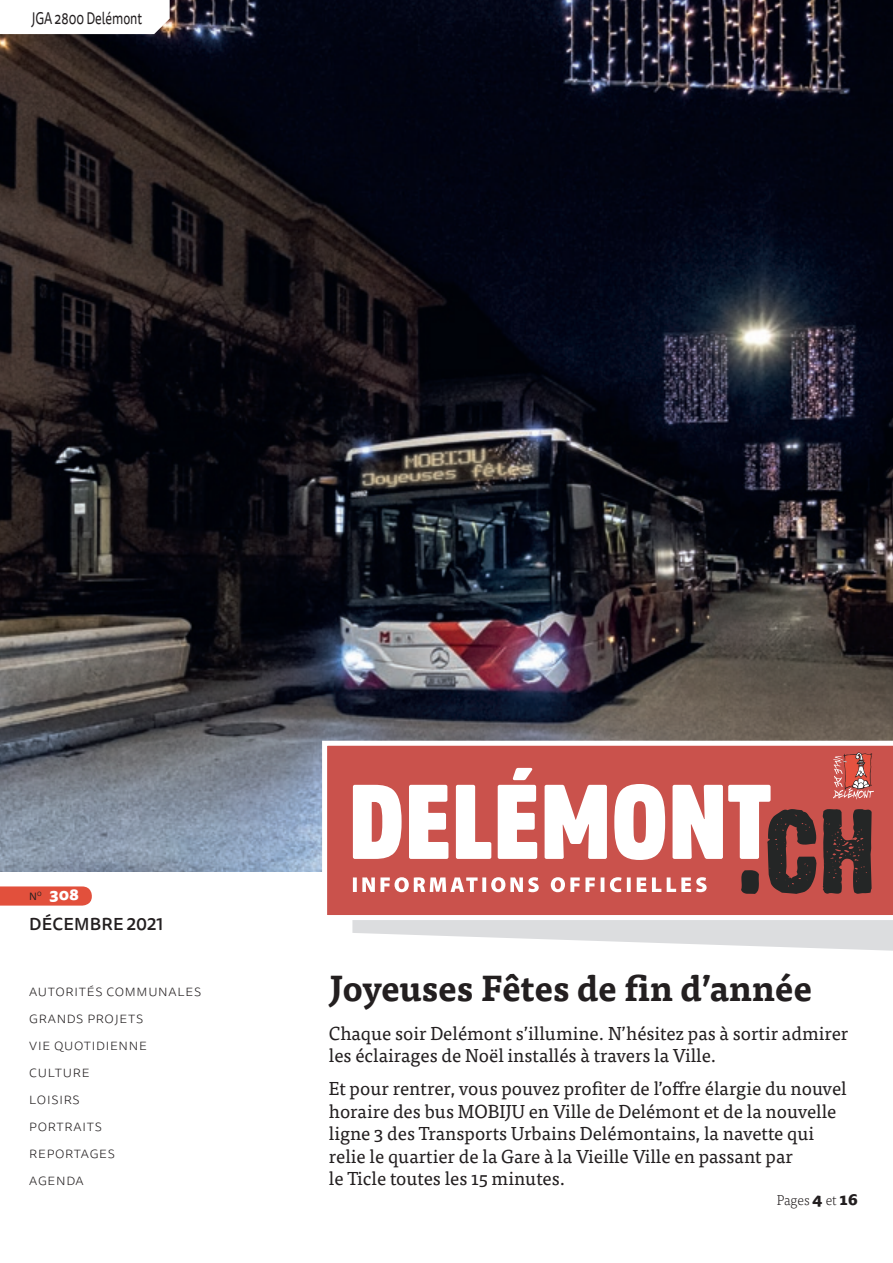
<style>
.page{position:relative;width:893px;height:1263px;background:#fff}
.page>*{position:absolute;margin:0;border:0;box-sizing:border-box;transform-origin:0 0}
.t1{font:700 35.7px "Tisa Pro";color:#231f20}
.t2{font:18.75px/22.5px "Tisa Pro";color:#231f20}
.OFF-Sous-titre{font:500 17.1px "Tisa Sans Pro";letter-spacing:.01em;color:#231f20}
.Texte_intro_ok{font:16.8px "Tisa Sans Pro";color:#231f20;scale:.75 1}
.t3{font:800 15.9px "Tisa Sans Pro";color:#fff}
.Txt_de_base_Tisa_pro{font:300 14.25px "Tisa Pro";color:#231f20;scale:.95 1}
.t4{font:300 12px "Tisa Sans Pro";letter-spacing:.06em;color:#231f20;scale:1.07 1}
.s1{font-weight:400;font-size:10.5px;color:#231f20}
.s2{font-weight:800;font-size:16.5px}
</style>
<div class="page">
<img style="left:0;top:0;width:893px;height:872px">
<svg style="left:0;top:0;width:170px;height:34px"></svg>
<svg style="left:0;top:886px;width:92px;height:19px;background:#e35744"></svg>
<svg style="left:352px;top:920px;width:541px;height:31px;fill:#dcdddf"></svg>
<svg style="left:322px;top:741px;width:571px;height:174px;background:#d16964"></svg>
<svg style="left:353px;top:752px;width:521px;height:142px"></svg>
<p class="Texte_intro_ok" style="left:31px;top:7px;width:149px">JGA 2800 Delémont</p>
<p class="t3" style="left:29px;top:883px;width:51px"><span class="s1">N</span><sup>O</sup> 308</p>
<p class="OFF-Sous-titre" style="left:29px;top:912px;width:136px">DÉCEMBRE 2021</p>
<p class="t4" style="left:29px;top:984px;width:162px">AUTORITÉS COMMUNALES</p>
<p class="t4" style="left:29px;top:1011px;width:108px">GRANDS PROJETS</p>
<p class="t4" style="left:29px;top:1038px;width:111px">VIE QUOTIDIENNE</p>
<p class="t4" style="left:29px;top:1065px;width:58px">CULTURE</p>
<p class="t4" style="left:29px;top:1092px;width:49px">LOISIRS</p>
<p class="t4" style="left:29px;top:1119px;width:69px">PORTRAITS</p>
<p class="t4" style="left:29px;top:1146px;width:82px">REPORTAGES</p>
<p class="t4" style="left:29px;top:1173px;width:52px">AGENDA</p>
<p class="t1" style="left:329px;top:960px;width:485px">Joyeuses Fêtes de fin d’année</p>
<p class="t2" style="left:329px;top:1021px;width:521px">Chaque soir Delémont s’illumine. N’hésitez pas à sortir admirer les éclairages de Noël installés à travers la Ville.</p>
<p class="t2" style="left:329px;top:1076px;width:519px">Et pour rentrer, vous pouvez profiter de l’offre élargie du nouvel horaire des bus MOBIJU en Ville de Delémont et de la nouvelle ligne 3 des Transports Urbains Delémontains, la navette qui relie le quartier de la Gare à la Vieille Ville en passant par<br>le Ticle toutes les 15 minutes.</p>
<p class="Txt_de_base_Tisa_pro" style="left:777px;top:1190px;width:87px">Pages <span class="s2">4</span> et <span class="s2">16</span></p>
</div>
